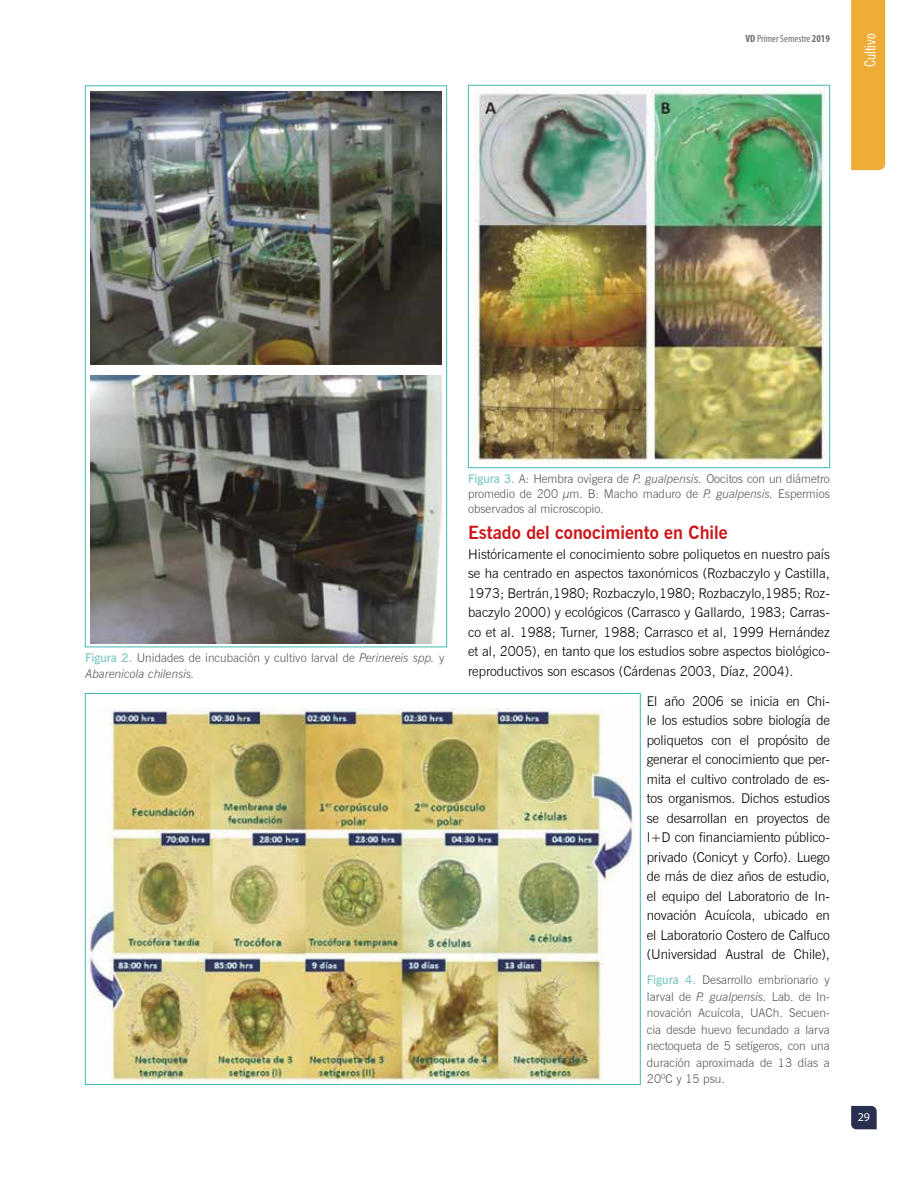
<style>
.page{position:relative;width:915px;height:1191px;background:#fff}
.page>*{position:absolute;margin:0;border:0;box-sizing:border-box;transform-origin:0 0}
.t1{font:700 18px "News Gothic BT";color:#cd171a}
.t2{font:condensed 15px "News Gothic BT";letter-spacing:-.01em;color:#fff}
.t3{font:300 13.5px/19.5px "News Gothic BT";letter-spacing:-.005em;color:#000;text-align:justify}
.t4{font:300 12px/16.5px "News Gothic BT";color:#575756;text-align:justify}
.t5{font:12px "Myriad Pro";color:#fff}
.t6{font:condensed 10.5px "Myriad Pro";color:#706f6f}
.s1{font-weight:700}
.s2{font-weight:600;color:#7bc7c2}
.s3{font-style:italic}
</style>
<div class="page">
<svg style="left:851px;top:1106px;width:25px;height:23px"></svg>
<img style="left:87px;top:708px;width:547px;height:374px">
<img style="left:90px;top:91px;width:351px;height:274px">
<img style="left:90px;top:375px;width:351px;height:268px">
<img style="left:473px;top:89px;width:351px;height:373px">
<div style="left:468px;top:85px;width:361px;height:383px;border:1px solid #42b8b2"></div>
<div style="left:851px;top:0;width:33px;height:170px;background:#eead36"></div>
<p class="t6" style="left:745px;top:32px;width:86px"><span class="s1">VD</span> Primer Semestre <span class="s1">2019</span></p>
<p class="t2" style="left:860px;top:67px;width:34px;rotate:-90deg">Cultivo</p>
<p class="t4" style="left:85px;top:649px;width:361px"><span class="s2">Figura 2.</span> Unidades de incubación y cultivo larval de <span class="s3">Perinereis spp.</span> y<br><span class="s3">Abarenicola chilensis.</span></p>
<p class="t4" style="left:468px;top:471px;width:363px;line-height:15px"><span class="s2">Figura 3.</span> A: Hembra ovígera de <span class="s3">P. gualpensis.</span> Oocitos con un diámetro promedio de 200 µm. B: Macho maduro de <span class="s3">P. gualpensis.</span> Espermios observados al microscopio.</p>
<h1 class="t1" style="left:468px;top:522px;width:261px">Estado del conocimiento en Chile</h1>
<p class="t3" style="left:468px;top:544px;width:363px">Históricamente el conocimiento sobre poliquetos en nuestro país se ha centrado en aspectos taxonómicos (Rozbaczylo y Castilla, 1973; Bertrán,1980; Rozbaczylo,1980; Rozbaczylo,1985; Roz&shy;baczylo 2000) y ecológicos (Carrasco y Gallardo, 1983; Carras&shy;co et al. 1988; Turner, 1988; Carrasco et al, 1999 Hernández et al, 2005), en tanto que los estudios sobre aspectos biológico&shy;reproductivos son escasos (Cárdenas 2003, Díaz, 2004).</p>
<p class="t3" style="left:646px;top:691px;width:184px">El año 2006 se inicia en Chi&shy;le los estudios sobre biología de poliquetos con el propósito de generar el conocimiento que per&shy;mita el cultivo controlado de es&shy;tos organismos. Dichos estudios se desarrollan en proyectos de I+D con financiamiento público&shy;privado (Conicyt y Corfo). Luego de más de diez años de estudio, el equipo del Laboratorio de In&shy;novación Acuícola, ubicado en el Laboratorio Costero de Calfuco (Universidad Austral de Chile),</p>
<p class="t4" style="left:646px;top:971px;width:184px"><span class="s2">Figura 4.</span> Desarrollo embrionario y larval de <span class="s3">P. gualpensis.</span> Lab. de In&shy;novación Acuícola, UACh. Secuen&shy;cia desde huevo fecundado a larva nectoqueta de 5 setígeros, con una duración aproximada de 13 días a 20ºC y 15 psu.</p>
<p class="t5" style="left:857px;top:1109px;width:14px">29</p>
</div>
